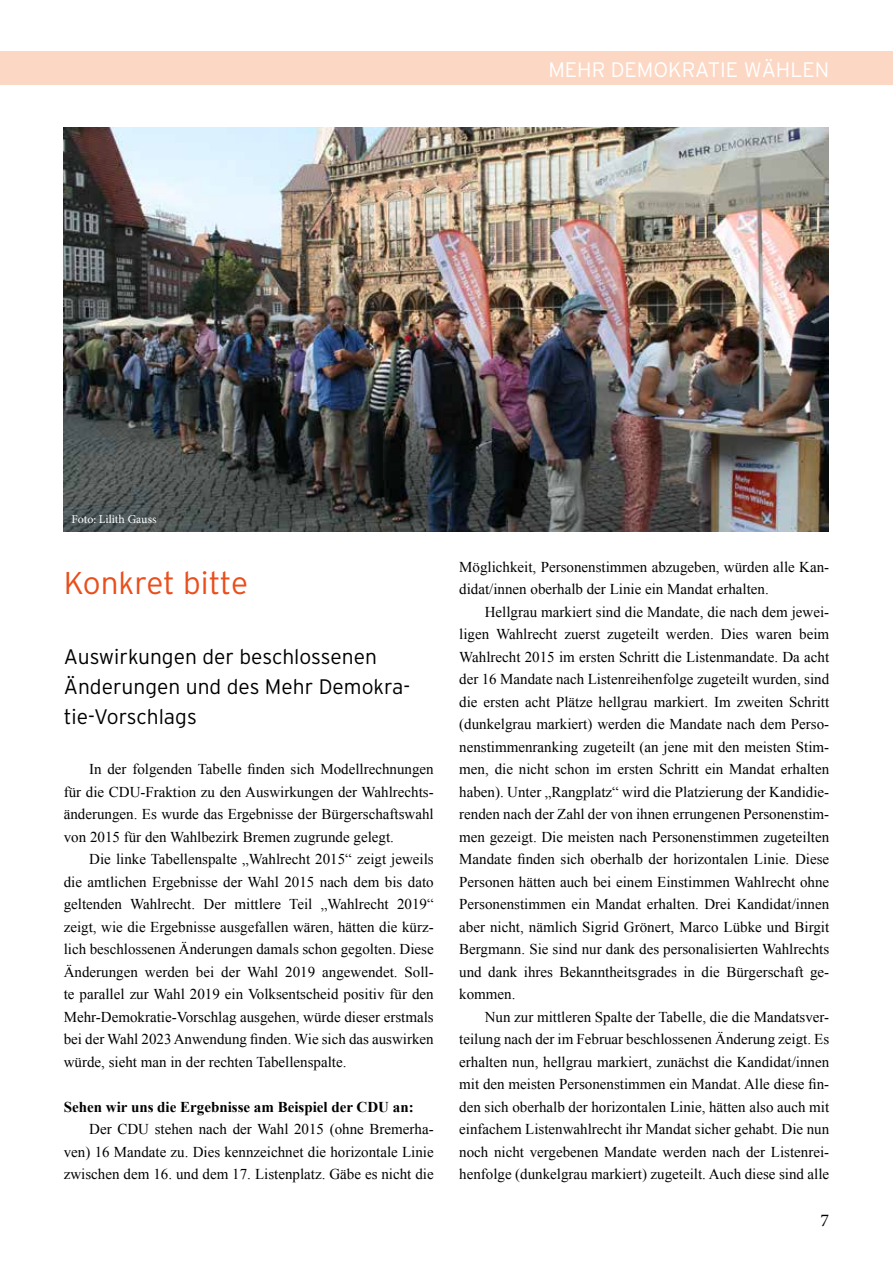
<style>
.page{position:relative;width:893px;height:1263px;background:#fff}
.page>*{position:absolute;margin:0;border:0;box-sizing:border-box;transform-origin:0 0}
.t1{font:300 31.5px "Interstate";letter-spacing:-.005em;color:#e94e1b}
.t2{font:300 21px/30px "Interstate";color:#000}
.t3{font:300 21px "Interstate";color:#fff}
.t4{font:18px "Minion Pro";color:#000}
.t5{font:15px/22.5px "Times New Roman";color:#000;text-align:justify}
.t6{font:700 15px "Times New Roman";color:#000}
.t7{font:12px "Minion Pro";letter-spacing:-.005em;color:#fff}
</style>
<div class="page">
<div style="left:0;top:51px;width:893px;height:34px;background:#fcd8c4"></div>
<img style="left:64px;top:128px;width:765px;height:403px">
<h2 class="t3" style="left:548px;top:58px;width:282px">MEHR DEMOKRATIE WÄHLEN</h2>
<p class="t7" style="left:72px;top:512px;width:86px">Foto: Lilith Gauss</p>
<h1 class="t1" style="left:64px;top:565px;width:186px">Konkret bitte</h1>
<h2 class="t2" style="left:64px;top:641px;width:348px">Auswirkungen der beschlossenen<br>Änderungen und des Mehr Demokra&shy;tie-Vorschlags</h2>
<p class="t5" style="left:64px;top:758px;width:371px;text-indent:26px">In der folgenden Tabelle finden sich Modellrechnungen für die CDU-Fraktion zu den Auswirkungen der Wahlrechts&shy;änderungen. Es wurde das Ergebnisse der Bürgerschaftswahl von 2015 für den Wahlbezirk Bremen zugrunde gelegt.</p>
<p class="t5" style="left:64px;top:848px;width:371px;text-indent:26px">Die linke Tabellenspalte „Wahlrecht 2015“ zeigt jeweils die amtlichen Ergebnisse der Wahl 2015 nach dem bis dato geltenden Wahlrecht. Der mittlere Teil „Wahlrecht 2019“ zeigt, wie die Ergebnisse ausgefallen wären, hätten die kürz&shy;lich beschlossenen Änderungen damals schon gegolten. Diese Änderungen werden bei der Wahl 2019 angewendet. Soll&shy;te parallel zur Wahl 2019 ein Volksentscheid positiv für den Mehr-Demokratie-Vorschlag ausgehen, würde dieser erstmals bei der Wahl 2023 Anwendung finden. Wie sich das auswirken würde, sieht man in der rechten Tabellenspalte.</p>
<p class="t6" style="left:64px;top:1096px;width:351px">Sehen wir uns die Ergebnisse am Beispiel der CDU an:</p>
<p class="t5" style="left:64px;top:1118px;width:371px;text-indent:25px">Der CDU stehen nach der Wahl 2015 (ohne Bremerha&shy;ven) 16 Mandate zu. Dies kennzeichnet die horizontale Linie zwischen dem 16. und dem 17. Listenplatz. Gäbe es nicht die</p>
<p class="t5" style="left:459px;top:555px;width:371px">Möglichkeit, Personenstimmen abzugeben, würden alle Kan&shy;didat/innen oberhalb der Linie ein Mandat erhalten.</p>
<p class="t5" style="left:459px;top:600px;width:371px;text-indent:26px">Hellgrau markiert sind die Mandate, die nach dem jewei&shy;ligen Wahlrecht zuerst zugeteilt werden. Dies waren beim Wahlrecht 2015 im ersten Schritt die Listenmandate. Da acht der 16 Mandate nach Listenreihenfolge zugeteilt wurden, sind die ersten acht Plätze hellgrau markiert. Im zweiten Schritt (dunkelgrau markiert) werden die Mandate nach dem Perso&shy;nenstimmenranking zugeteilt (an jene mit den meisten Stim&shy;men, die nicht schon im ersten Schritt ein Mandat erhalten haben). Unter „Rangplatz“ wird die Platzierung der Kandidie&shy;renden nach der Zahl der von ihnen errungenen Personenstim&shy;men gezeigt. Die meisten nach Personenstimmen zugeteilten Mandate finden sich oberhalb der horizontalen Linie. Diese Personen hätten auch bei einem Einstimmen Wahlrecht ohne Personenstimmen ein Mandat erhalten. Drei Kandidat/innen aber nicht, nämlich Sigrid Grönert, Marco Lübke und Birgit Bergmann. Sie sind nur dank des personalisierten Wahlrechts und dank ihres Bekanntheitsgrades in die Bürgerschaft ge&shy;kommen.</p>
<p class="t5" style="left:459px;top:1005px;width:371px;text-indent:26px">Nun zur mittleren Spalte der Tabelle, die die Mandatsver&shy;teilung nach der im Februar beschlossenen Änderung zeigt. Es erhalten nun, hellgrau markiert, zunächst die Kandidat/innen mit den meisten Personenstimmen ein Mandat. Alle diese fin&shy;den sich oberhalb der horizontalen Linie, hätten also auch mit einfachem Listenwahlrecht ihr Mandat sicher gehabt. Die nun noch nicht vergebenen Mandate werden nach der Listenrei&shy;henfolge (dunkelgrau markiert) zugeteilt. Auch diese sind alle</p>
<p class="t4" style="left:820px;top:1208px;width:10px">7</p>
</div>
